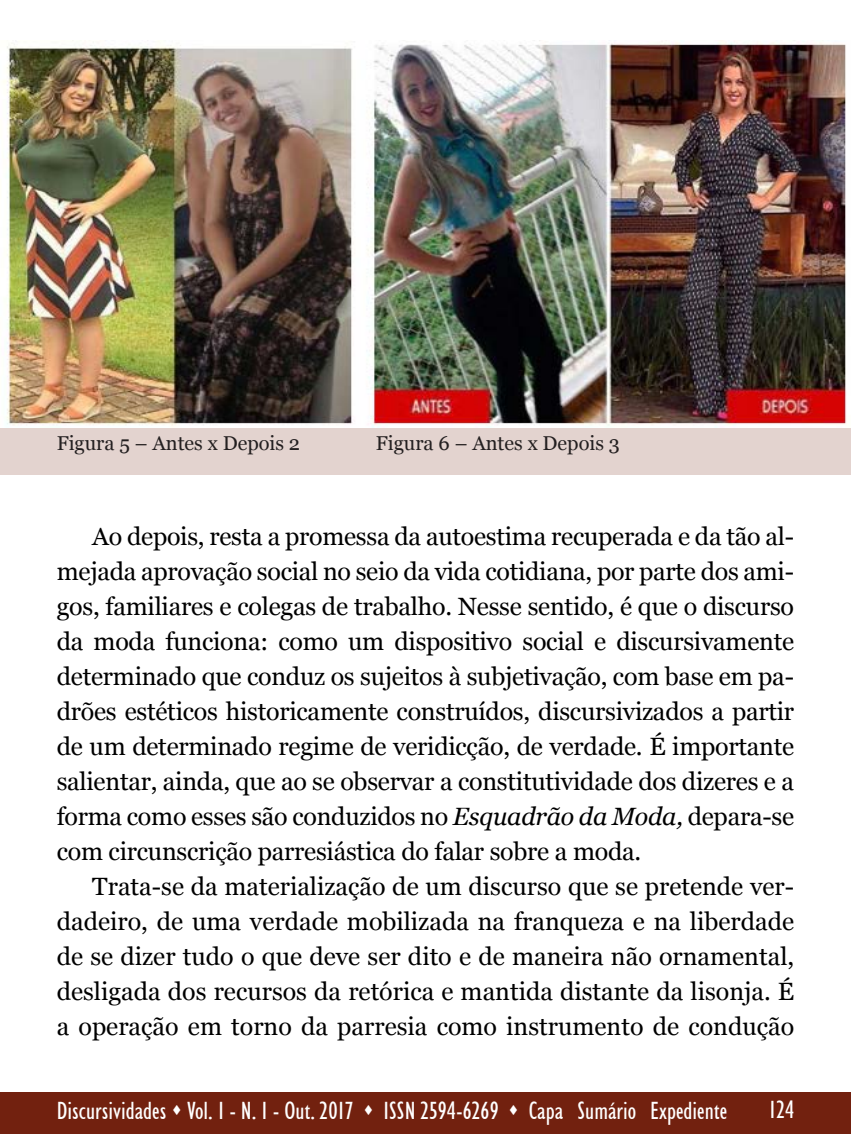
<style>
.page{position:relative;width:851px;height:1134px;background:#fff}
.page>*{position:absolute;margin:0;border:0;box-sizing:border-box;transform-origin:0 0}
.t1{font:25px/35px "Georgia";letter-spacing:-.005em;color:#000;text-align:justify}
.t2{font:condensed 25px "Humanist 521 BT";color:#fff}
.t3{font:20px "Georgia";color:#231f20}
.s1{font-style:italic}
</style>
<div class="page">
<div style="left:0;top:1092px;width:850px;height:42px;background:#72210f"></div>
<div style="left:0;top:246px;width:850px;height:229px;background:#e3d3cf"></div>
<img style="left:0;top:40px;width:850px;height:387px">
<p class="t3" style="left:57px;top:431px;width:245px">Figura 5 – Antes x Depois 2</p>
<p class="t3" style="left:376px;top:431px;width:245px">Figura 6 – Antes x Depois 3</p>
<p class="t1" style="left:57px;top:520px;width:738px;text-indent:36px">Ao depois, resta a promessa da autoestima recuperada e da tão al&shy;mejada aprovação social no seio da vida cotidiana, por parte dos ami&shy;gos, familiares e colegas de trabalho. Nesse sentido, é que o discurso da moda funciona: como um dispositivo social e discursivamente determinado que conduz os sujeitos à subjetivação, com base em pa&shy;drões estéticos historicamente construídos, discursivizados a partir de um determinado regime de veridicção, de verdade. É importante salientar, ainda, que ao se observar a constitutividade dos dizeres e a forma como esses são conduzidos no <span class="s1">Esquadrão da Moda,</span> depara-se com circunscrição parresiástica do falar sobre a moda.</p>
<p class="t1" style="left:57px;top:870px;width:738px;text-indent:36px">Trata-se da materialização de um discurso que se pretende ver&shy;dadeiro, de uma verdade mobilizada na franqueza e na liberdade de se dizer tudo o que deve ser dito e de maneira não ornamental, desligada dos recursos da retórica e mantida distante da lisonja. É a operação em torno da parresia como instrumento de condução</p>
<p class="t2" style="left:57px;top:1096px;width:672px">Discursividades ▲ Vol. 1 - N. 1 - Out. 2017 ▲ ISSN 2594-6269 ▲ Capa Sumário Expediente</p>
<p class="t2" style="left:768px;top:1095px;width:27px">124</p>
</div>
